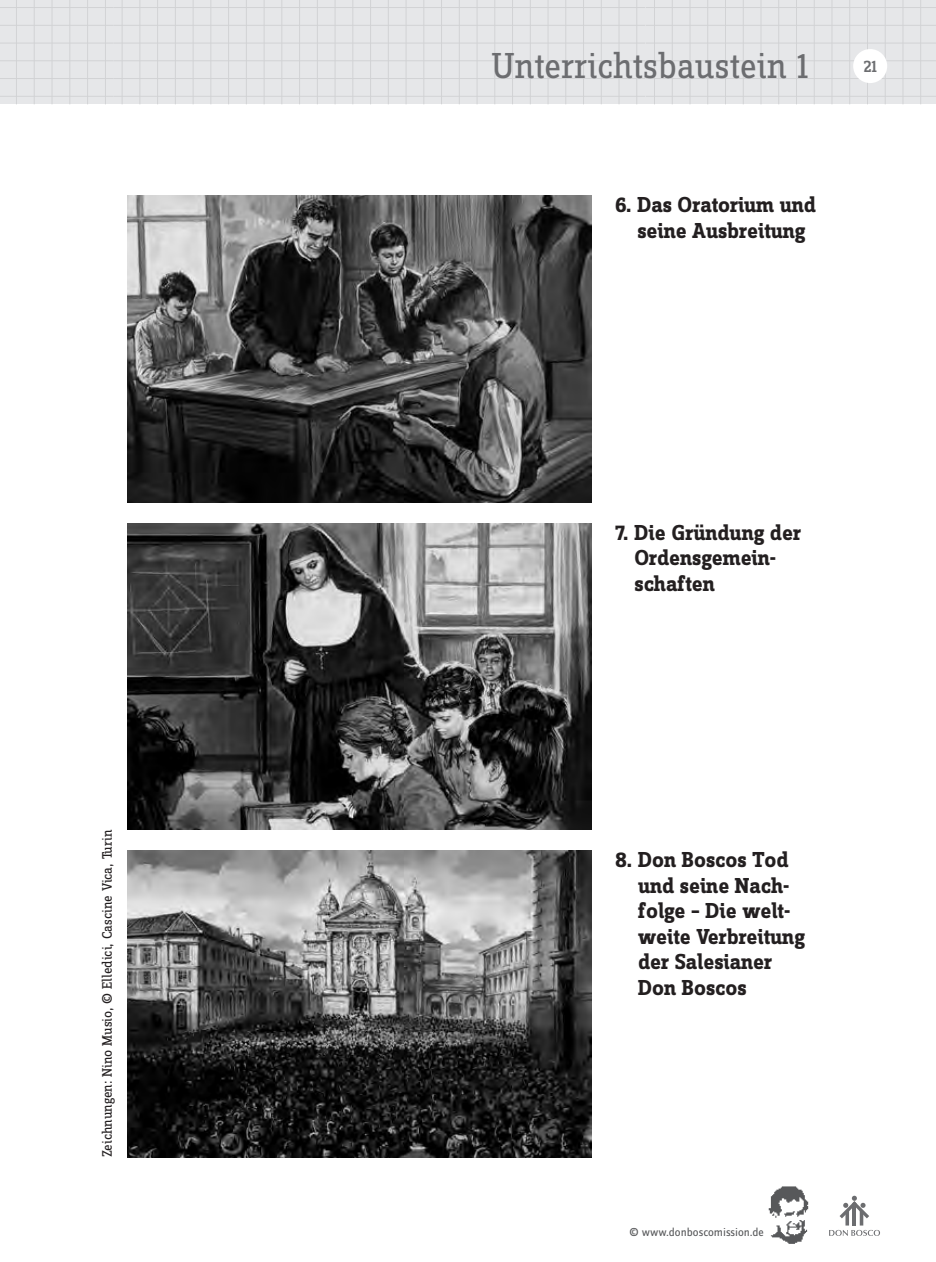
<style>
.page{position:relative;width:936px;height:1262px;background:#fff}
.page>*{position:absolute;margin:0;border:0;box-sizing:border-box;transform-origin:0 0}
.Kolumnentitel{font:37.5px "Zine Slab Dis";color:#6c6d70}
.U2{font:700 22.5px/25.5px "Zine Slab Dis";color:#231f20}
.t1{font:500 17.55px "Zine Slab Dis";color:#6c6d70}
.Quelle-Text{font:14.25px "Zine Slab Dis";letter-spacing:-.005em;color:#231f20}
.t2{font:12px "Zine Sans Dis";color:#57585a}
</style>
<div class="page">
<img style="left:768px;top:1186px;width:41px;height:58px">
<svg style="left:829px;top:1195px;width:50px;height:40px"></svg>
<img style="left:128px;top:196px;width:463px;height:306px">
<img style="left:128px;top:523px;width:463px;height:306px">
<img style="left:128px;top:851px;width:463px;height:306px">
<div style="left:0;top:0;width:114px;height:104px;background:#e6e7e9"></div>
<hr style="left:105px;top:0;width:1px;height:104px;background:#d1d2d4">
<hr style="left:87px;top:0;width:1px;height:104px;background:#d1d2d4">
<hr style="left:69px;top:0;width:1px;height:104px;background:#d1d2d4">
<hr style="left:52px;top:0;width:1px;height:104px;background:#d1d2d4">
<hr style="left:34px;top:0;width:1px;height:104px;background:#d1d2d4">
<hr style="left:16px;top:0;width:1px;height:104px;background:#d1d2d4">
<hr style="left:0;top:0;width:1px;height:104px;background:#d1d2d4">
<hr style="left:0;top:0;width:114px;height:1px;background:#d1d2d4">
<hr style="left:0;top:7px;width:114px;height:1px;background:#d1d2d4">
<hr style="left:0;top:25px;width:114px;height:1px;background:#d1d2d4">
<hr style="left:0;top:43px;width:114px;height:1px;background:#d1d2d4">
<hr style="left:0;top:60px;width:114px;height:1px;background:#d1d2d4">
<hr style="left:0;top:78px;width:114px;height:1px;background:#d1d2d4">
<hr style="left:0;top:96px;width:114px;height:1px;background:#d1d2d4">
<div style="left:113px;top:0;width:532px;height:104px;background:#e6e7e9"></div>
<hr style="left:636px;top:0;width:1px;height:104px;background:#d1d2d4">
<hr style="left:618px;top:0;width:1px;height:104px;background:#d1d2d4">
<hr style="left:600px;top:0;width:1px;height:104px;background:#d1d2d4">
<hr style="left:583px;top:0;width:1px;height:104px;background:#d1d2d4">
<hr style="left:565px;top:0;width:1px;height:104px;background:#d1d2d4">
<hr style="left:547px;top:0;width:1px;height:104px;background:#d1d2d4">
<hr style="left:529px;top:0;width:1px;height:104px;background:#d1d2d4">
<hr style="left:512px;top:0;width:1px;height:104px;background:#d1d2d4">
<hr style="left:494px;top:0;width:1px;height:104px;background:#d1d2d4">
<hr style="left:476px;top:0;width:1px;height:104px;background:#d1d2d4">
<hr style="left:459px;top:0;width:1px;height:104px;background:#d1d2d4">
<hr style="left:441px;top:0;width:1px;height:104px;background:#d1d2d4">
<hr style="left:423px;top:0;width:1px;height:104px;background:#d1d2d4">
<hr style="left:405px;top:0;width:1px;height:104px;background:#d1d2d4">
<hr style="left:388px;top:0;width:1px;height:104px;background:#d1d2d4">
<hr style="left:370px;top:0;width:1px;height:104px;background:#d1d2d4">
<hr style="left:352px;top:0;width:1px;height:104px;background:#d1d2d4">
<hr style="left:334px;top:0;width:1px;height:104px;background:#d1d2d4">
<hr style="left:317px;top:0;width:1px;height:104px;background:#d1d2d4">
<hr style="left:299px;top:0;width:1px;height:104px;background:#d1d2d4">
<hr style="left:281px;top:0;width:1px;height:104px;background:#d1d2d4">
<hr style="left:263px;top:0;width:1px;height:104px;background:#d1d2d4">
<hr style="left:246px;top:0;width:1px;height:104px;background:#d1d2d4">
<hr style="left:228px;top:0;width:1px;height:104px;background:#d1d2d4">
<hr style="left:210px;top:0;width:1px;height:104px;background:#d1d2d4">
<hr style="left:193px;top:0;width:1px;height:104px;background:#d1d2d4">
<hr style="left:175px;top:0;width:1px;height:104px;background:#d1d2d4">
<hr style="left:157px;top:0;width:1px;height:104px;background:#d1d2d4">
<hr style="left:139px;top:0;width:1px;height:104px;background:#d1d2d4">
<hr style="left:122px;top:0;width:1px;height:104px;background:#d1d2d4">
<hr style="left:113px;top:0;width:532px;height:1px;background:#d1d2d4">
<hr style="left:113px;top:7px;width:532px;height:1px;background:#d1d2d4">
<hr style="left:113px;top:25px;width:532px;height:1px;background:#d1d2d4">
<hr style="left:113px;top:43px;width:532px;height:1px;background:#d1d2d4">
<hr style="left:113px;top:60px;width:532px;height:1px;background:#d1d2d4">
<hr style="left:113px;top:78px;width:532px;height:1px;background:#d1d2d4">
<hr style="left:113px;top:96px;width:532px;height:1px;background:#d1d2d4">
<div style="left:645px;top:0;width:290px;height:104px;background:#e6e7e9"></div>
<hr style="left:935px;top:0;width:1px;height:104px;background:#d1d2d4">
<hr style="left:920px;top:0;width:1px;height:104px;background:#d1d2d4">
<hr style="left:902px;top:0;width:1px;height:104px;background:#d1d2d4">
<hr style="left:884px;top:0;width:1px;height:104px;background:#d1d2d4">
<hr style="left:866px;top:0;width:1px;height:104px;background:#d1d2d4">
<hr style="left:849px;top:0;width:1px;height:104px;background:#d1d2d4">
<hr style="left:831px;top:0;width:1px;height:104px;background:#d1d2d4">
<hr style="left:813px;top:0;width:1px;height:104px;background:#d1d2d4">
<hr style="left:796px;top:0;width:1px;height:104px;background:#d1d2d4">
<hr style="left:778px;top:0;width:1px;height:104px;background:#d1d2d4">
<hr style="left:760px;top:0;width:1px;height:104px;background:#d1d2d4">
<hr style="left:742px;top:0;width:1px;height:104px;background:#d1d2d4">
<hr style="left:725px;top:0;width:1px;height:104px;background:#d1d2d4">
<hr style="left:707px;top:0;width:1px;height:104px;background:#d1d2d4">
<hr style="left:689px;top:0;width:1px;height:104px;background:#d1d2d4">
<hr style="left:671px;top:0;width:1px;height:104px;background:#d1d2d4">
<hr style="left:654px;top:0;width:1px;height:104px;background:#d1d2d4">
<hr style="left:645px;top:0;width:290px;height:1px;background:#d1d2d4">
<hr style="left:645px;top:7px;width:290px;height:1px;background:#d1d2d4">
<hr style="left:645px;top:25px;width:290px;height:1px;background:#d1d2d4">
<hr style="left:645px;top:43px;width:290px;height:1px;background:#d1d2d4">
<hr style="left:645px;top:60px;width:290px;height:1px;background:#d1d2d4">
<hr style="left:645px;top:78px;width:290px;height:1px;background:#d1d2d4">
<hr style="left:645px;top:96px;width:290px;height:1px;background:#d1d2d4">
<div style="left:853px;top:49px;width:34px;height:34px;background:#fff;border-radius:50%"></div>
<p class="Quelle-Text" style="left:100px;top:1157px;width:329px;rotate:-90deg">Zeichnungen: Nino Musio, © Elledici, Cascine Vica, Turin</p>
<p class="Kolumnentitel" style="left:491px;top:48px;width:318px">Unterrichtsbaustein 1</p>
<p class="t1" style="left:863px;top:57px;width:15px">21</p>
<p class="U2" style="left:615px;top:193px;width:202px;text-align:center">6. Das Oratorium und seine Ausbreitung</p>
<p class="U2" style="left:634px;top:520px;width:168px;text-indent:-19px">7. Die Gründung der<br>Ordensgemein&shy;schaften</p>
<p class="U2" style="left:638px;top:848px;width:168px;text-indent:-23px">8. Don Boscos Tod und seine Nach&shy;folge – Die welt&shy;weite Verbreitung der Salesianer<br>Don Boscos</p>
<p class="t2" style="left:629px;top:1226px;width:136px">© www.donboscomission.de</p>
</div>
